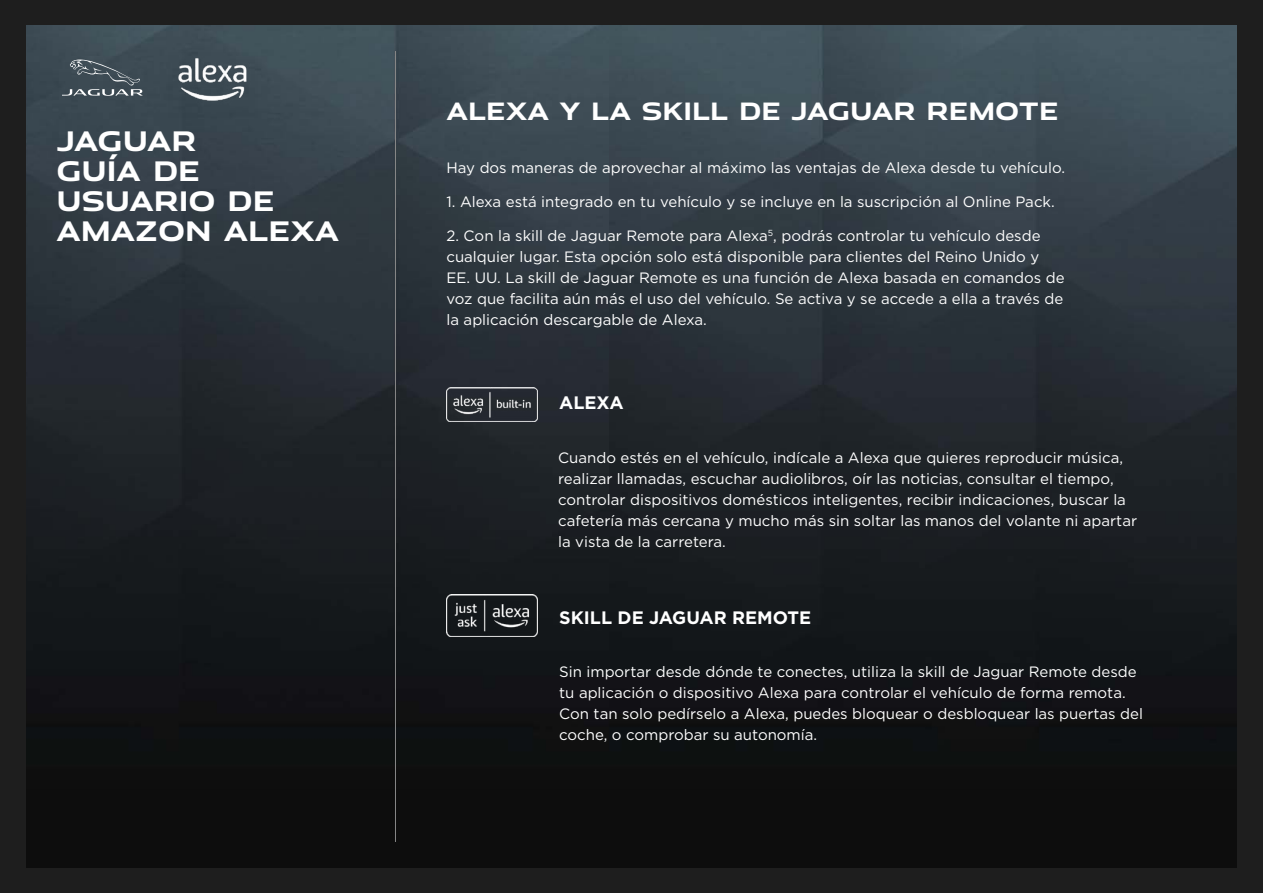
<style>
.page{position:relative;width:1263px;height:893px;background:#1e1e1e}
.page>*{position:absolute;margin:0;border:0;box-sizing:border-box;transform-origin:0 0}
.t1{font:700 27px/30px "Jaguar Modern";color:#fff}
.t2{font:700 24px "Jaguar Modern";color:#fff}
.t3{font:700 18px "Gotham";color:#fff}
.t4{font:15px/21px "Gotham";color:#fff}
</style>
<div class="page">
<img style="left:26px;top:26px;width:1210px;height:841px">
<img style="left:168px;top:52px;width:89px;height:66px">
<svg style="left:62px;top:60px;width:81px;height:36px;background:#535f67"></svg>
<hr style="left:395px;top:51px;width:1px;height:791px;background:#878787">
<img style="left:446px;top:595px;width:92px;height:41px">
<img style="left:446px;top:388px;width:92px;height:34px">
<h1 class="t1" style="left:56px;top:124px;width:284px">JAGUAR<br>GUÍA DE<br>USUARIO DE<br>AMAZON ALEXA</h1>
<h2 class="t2" style="left:446px;top:91px;width:313px">ALEXA Y LA SKI LL DE</h2>
<h2 class="t2" style="left:791px;top:91px;width:226px">JAGUAR RE MOTE</h2>
<p class="t4" style="left:446px;top:157px;width:620px">Hay dos maneras de aprovechar al máximo las ventajas de Alexa desde tu vehículo.</p>
<p class="t4" style="left:446px;top:191px;width:610px">1. Alexa está integrado en tu vehículo y se incluye en la suscripción al Online Pack.</p>
<p class="t4" style="left:446px;top:225px;width:619px">2. Con la skill de Jaguar Remote para Alexa<sup>5</sup>, podrás controlar tu vehículo desde cualquier lugar. Esta opción solo está disponible para clientes del Reino Unido y EE. UU. La skill de Jaguar Remote es una función de Alexa basada en comandos de voz que facilita aún más el uso del vehículo. Se activa y se accede a ella a través de la aplicación descargable de Alexa.</p>
<p class="t3" style="left:559px;top:391px;width:66px">ALEXA</p>
<p class="t4" style="left:558px;top:447px;width:580px">Cuando estés en el vehículo, indícale a Alexa que quieres reproducir música, realizar llamadas, escuchar audiolibros, oír las noticias, consultar el tiempo, controlar dispositivos domésticos inteligentes, recibir indicaciones, buscar la cafetería más cercana y mucho más sin soltar las manos del volante ni apartar la vista de la carretera.</p>
<p class="t3" style="left:559px;top:605px;width:254px">SKILL DE JAGUAR REMOTE</p>
<p class="t4" style="left:559px;top:661px;width:585px">Sin importar desde dónde te conectes, utiliza la skill de Jaguar Remote desde tu aplicación o dispositivo Alexa para controlar el vehículo de forma remota.<br>Con tan solo pedírselo a Alexa, puedes bloquear o desbloquear las puertas del coche, o comprobar su autonomía.</p>
</div>
